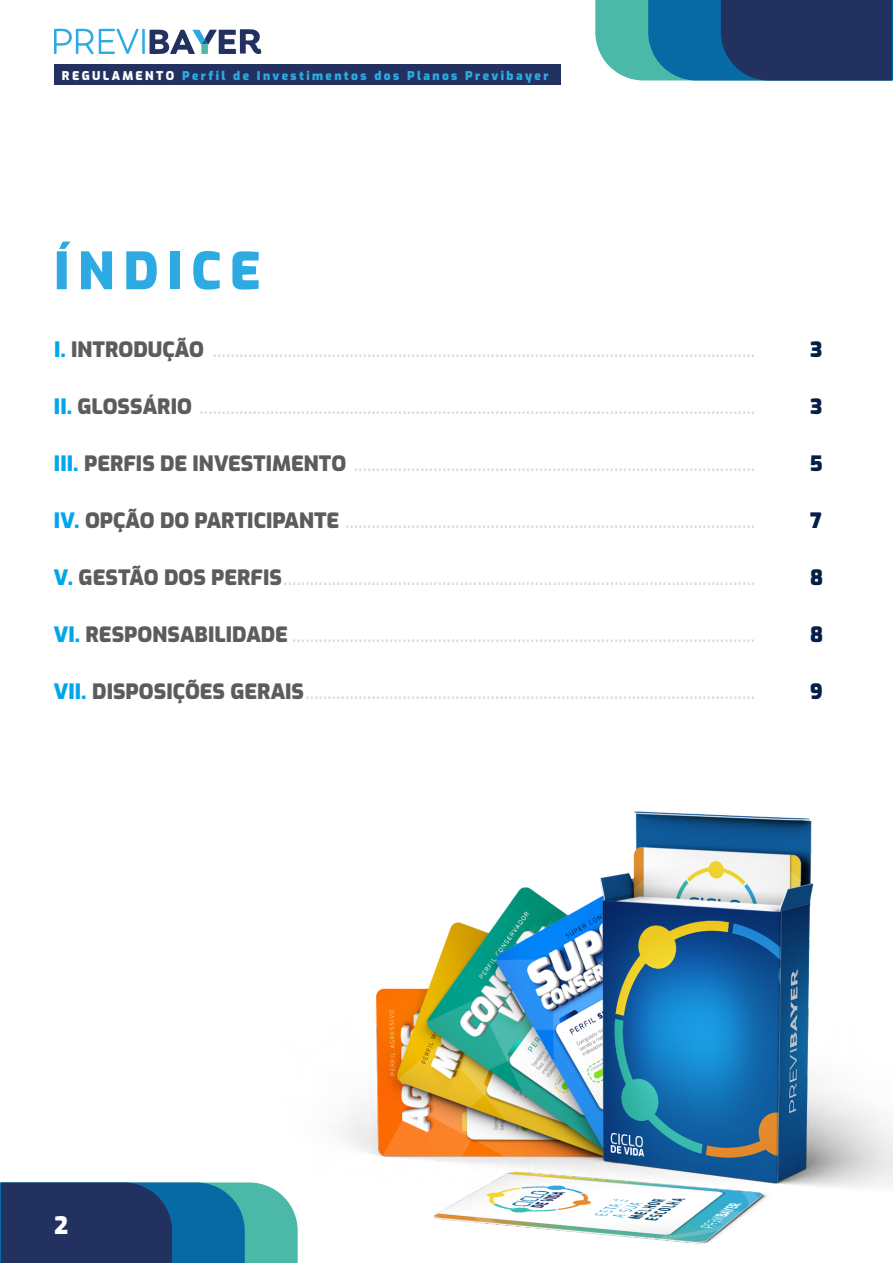
<style>
.page{position:relative;width:893px;height:1263px;background:#fff}
.page>*{position:absolute;margin:0;border:0;box-sizing:border-box;transform-origin:0 0}
.t1{font:900 51px "Exo";letter-spacing:.17em;color:#2daae2}
.t2{font:900 24px "Exo";color:#fff}
.t3{font:500 21px "Exo";color:#d9d9d9}
.t4{font:900 21px "Exo";color:#051f47}
.t5{font:900 12px "Exo";letter-spacing:.2em;color:#2daae2}
.s1{color:#fff}
.s2{font-weight:900;color:#00a6eb}
.s3{font-weight:900;color:#5c5c5c}
</style>
<div class="page">
<div style="left:0;top:1182px;width:158px;height:81px;background:#22315f"></div>
<svg style="left:54px;top:29px;width:208px;height:25px"></svg>
<div style="left:54px;top:65px;width:506px;height:20px;background:#22315f"></div>
<svg style="left:595px;top:0;width:298px;height:80px;background:#275b80"></svg>
<img style="left:158px;top:811px;width:735px;height:452px">
<p class="t5" style="left:62px;top:67px;width:488px"><span class="s1">REGULAMENTO</span> Perfil de Investimentos dos Planos Previbayer</p>
<h1 class="t1" style="left:54px;top:234px;width:208px">ÍNDICE</h1>
<p class="t3" style="left:54px;top:334px;width:703px"><span class="s2">I.</span> <span class="s3">INTRODUÇÃO</span> ...........................................................................................................................</p>
<p class="t4" style="left:810px;top:334px;width:14px">3</p>
<p class="t3" style="left:54px;top:391px;width:703px"><span class="s2">II.</span> <span class="s3">GLOSSÁRIO</span> ..............................................................................................................................</p>
<p class="t4" style="left:810px;top:391px;width:14px">3</p>
<p class="t3" style="left:54px;top:448px;width:703px"><span class="s2">III.</span> <span class="s3">PERFIS DE INVESTIMENTO</span> ...........................................................................................</p>
<p class="t4" style="left:810px;top:448px;width:14px">5</p>
<p class="t3" style="left:54px;top:505px;width:703px"><span class="s2">IV.</span> <span class="s3">OPÇÃO DO PARTICIPANTE</span> .............................................................................................</p>
<p class="t4" style="left:810px;top:505px;width:13px">7</p>
<p class="t3" style="left:54px;top:562px;width:703px"><span class="s2">V.</span> <span class="s3">GESTÃO DOS PERFIS</span>...........................................................................................................</p>
<p class="t4" style="left:810px;top:562px;width:14px">8</p>
<p class="t3" style="left:54px;top:619px;width:703px"><span class="s2">VI.</span> <span class="s3">RESPONSABILIDADE</span> .........................................................................................................</p>
<p class="t4" style="left:810px;top:619px;width:14px">8</p>
<p class="t3" style="left:54px;top:676px;width:703px"><span class="s2">VII.</span> <span class="s3">DISPOSIÇÕES GERAIS</span>......................................................................................................</p>
<p class="t4" style="left:810px;top:676px;width:14px">9</p>
<p class="t2" style="left:54px;top:1208px;width:15px">2</p>
</div>
